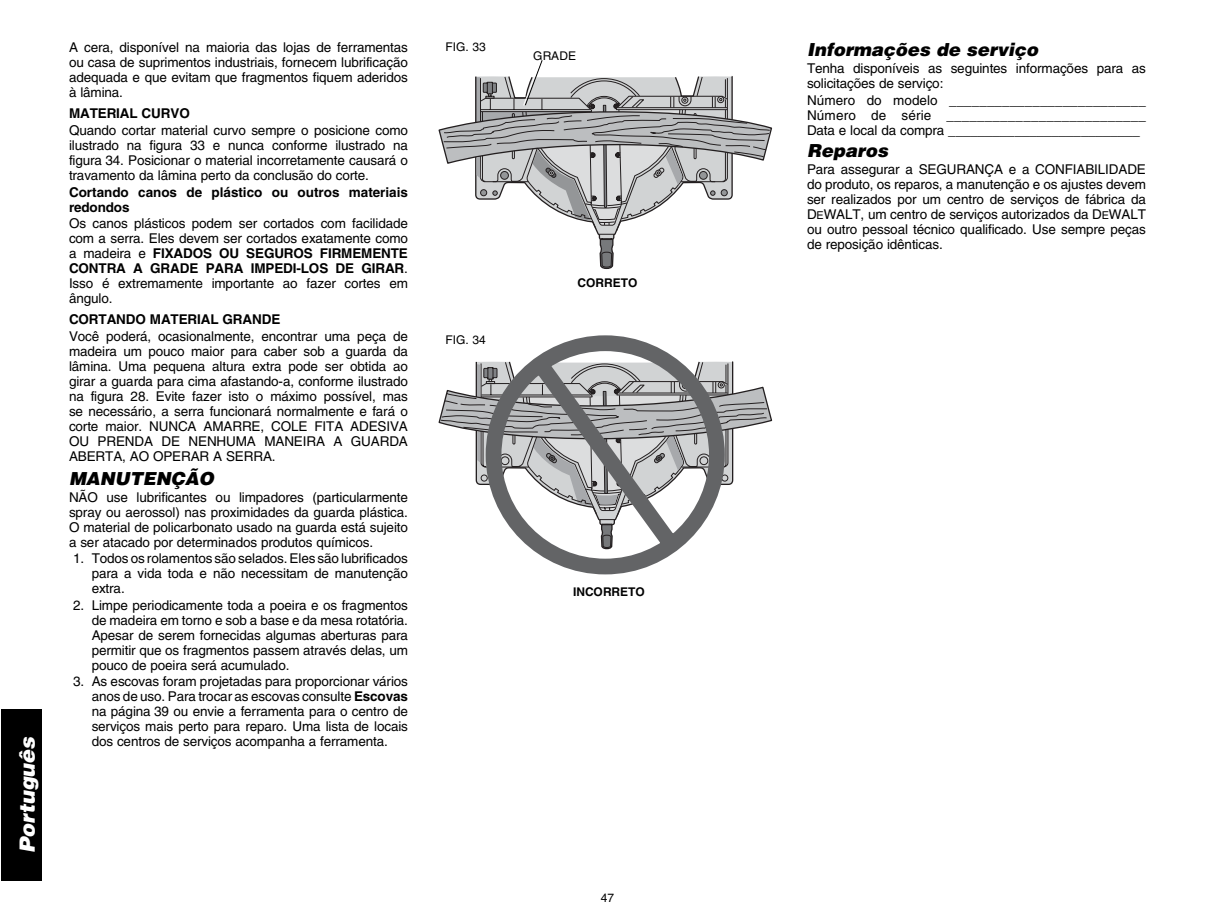
<style>
.page{position:relative;width:1215px;height:918px;background:#fff}
.page>*{position:absolute;margin:0;border:0;box-sizing:border-box;transform-origin:0 0}
.t1{font:italic 900 21px "Helvetica";color:#fff}
.t2{font:italic 900 18px "Helvetica";color:#000}
.t3{font:13.5px/15px "Helvetica";letter-spacing:-.01em;color:#000;text-align:justify}
.t4{font:700 13.5px/15px "Helvetica";letter-spacing:-.01em;color:#000}
.t5{font:12px "Helvetica";color:#000}
.t6{font:700 12px "Helvetica";color:#000}
.s1{font-weight:700}
.s2{font-size:10.8px}
</style>
<div class="page">
<div style="left:1px;top:709px;width:41px;height:171px;background:#000"></div>
<svg style="left:438px;top:361px;width:335px;height:124px"></svg>
<svg style="left:478px;top:335px;width:255px;height:240px"></svg>
<svg style="left:438px;top:60px;width:335px;height:210px"></svg>
<h1 class="t1" style="left:20px;top:853px;width:118px;rotate:-90deg">Português</h1>
<p class="t3" style="left:69px;top:42px;width:341px">A cera, disponível na maioria das lojas de ferramentas ou casa de suprimentos industriais, fornecem lubrificação adequada e que evitam que fragmentos fiquem aderidos à lâmina.</p>
<p class="t4" style="left:69px;top:108px;width:122px">MATERIAL CURVO</p>
<p class="t3" style="left:69px;top:124px;width:341px">Quando cortar material curvo sempre o posicione como ilustrado na figura 33 e nunca conforme ilustrado na figura 34. Posicionar o material incorretamente causará o travamento da lâmina perto da conclusão do corte.</p>
<p class="t4" style="left:69px;top:186px;width:340px">Cortando canos de plástico ou outros materiais redondos</p>
<p class="t3" style="left:69px;top:217px;width:341px">Os canos plásticos podem ser cortados com facilidade com a serra. Eles devem ser cortados exatamente como a madeira e <span class="s1">FIXADOS OU SEGUROS FIRMEMENTE CONTRA A GRADE PARA IMPEDI-LOS DE GIRAR</span>.<br>Isso é extremamente importante ao fazer cortes em ângulo.</p>
<p class="t4" style="left:69px;top:313px;width:213px">CORTANDO MATERIAL GRANDE</p>
<p class="t3" style="left:69px;top:330px;width:341px">Você poderá, ocasionalmente, encontrar uma peça de madeira um pouco maior para caber sob a guarda da lâmina. Uma pequena altura extra pode ser obtida ao girar a guarda para cima afastando-a, conforme ilustrado na figura 28. Evite fazer isto o máximo possível, mas se necessário, a serra funcionará normalmente e fará o corte maior. NUNCA AMARRE, COLE FITA ADESIVA OU PRENDA DE NENHUMA MANEIRA A GUARDA ABERTA, AO OPERAR A SERRA.</p>
<h2 class="t2" style="left:69px;top:472px;width:146px">MANUTENÇÃO</h2>
<p class="t3" style="left:69px;top:491px;width:341px">NÃO use lubrificantes ou limpadores (particularmente spray ou aerossol) nas proximidades da guarda plástica.<br>O material de policarbonato usado na guarda está sujeito a ser atacado por determinados produtos químicos.</p>
<p class="t3" style="left:92px;top:552px;width:318px;text-indent:-19px">1. Todos os rolamentos são selados. Eles são lubrificados para a vida toda e não necessitam de manutenção extra.</p>
<p class="t3" style="left:92px;top:599px;width:318px;text-indent:-19px">2. Limpe periodicamente toda a poeira e os fragmentos de madeira em torno e sob a base e da mesa rotatória.<br>Apesar de serem fornecidas algumas aberturas para permitir que os fragmentos passem através delas, um pouco de poeira será acumulado.</p>
<p class="t3" style="left:92px;top:676px;width:318px;text-indent:-19px">3. As escovas foram projetadas para proporcionar vários anos de uso. Para trocar as escovas consulte <span class="s1">Escovas </span>na página 39 ou envie a ferramenta para o centro de serviços mais perto para reparo. Uma lista de locais dos centros de serviços acompanha a ferramenta.</p>
<p class="t5" style="left:445px;top:43px;width:42px">FIG. 33</p>
<p class="t5" style="left:445px;top:335px;width:42px">FIG. 34</p>
<p class="t5" style="left:533px;top:51px;width:44px">GRADE</p>
<h2 class="t2" style="left:807px;top:43px;width:233px">Informações de serviço</h2>
<p class="t3" style="left:807px;top:62px;width:341px">Tenha disponíveis as seguintes informações para as solicitações de serviço:</p>
<p class="t3" style="left:807px;top:94px;width:341px">Número do modelo __________________________ Número de série __________________________ Data e local da compra __________________________</p>
<h2 class="t2" style="left:807px;top:144px;width:83px">Reparos</h2>
<p class="t3" style="left:807px;top:163px;width:341px">Para assegurar a SEGURANÇA e a CONFIABILIDADE do produto, os reparos, a manutenção e os ajustes devem ser realizados por um centro de serviços de fábrica da D<span class="s2">E</span>WALT, um centro de serviços autorizados da D<span class="s2">E</span>WALT ou outro pessoal técnico qualificado. Use sempre peças de reposição idênticas.</p>
<p class="t6" style="left:578px;top:278px;width:61px">CORRETO</p>
<p class="t6" style="left:573px;top:588px;width:73px">INCORRETO</p>
<p class="t5" style="left:601px;top:893px;width:15px">47</p>
</div>
